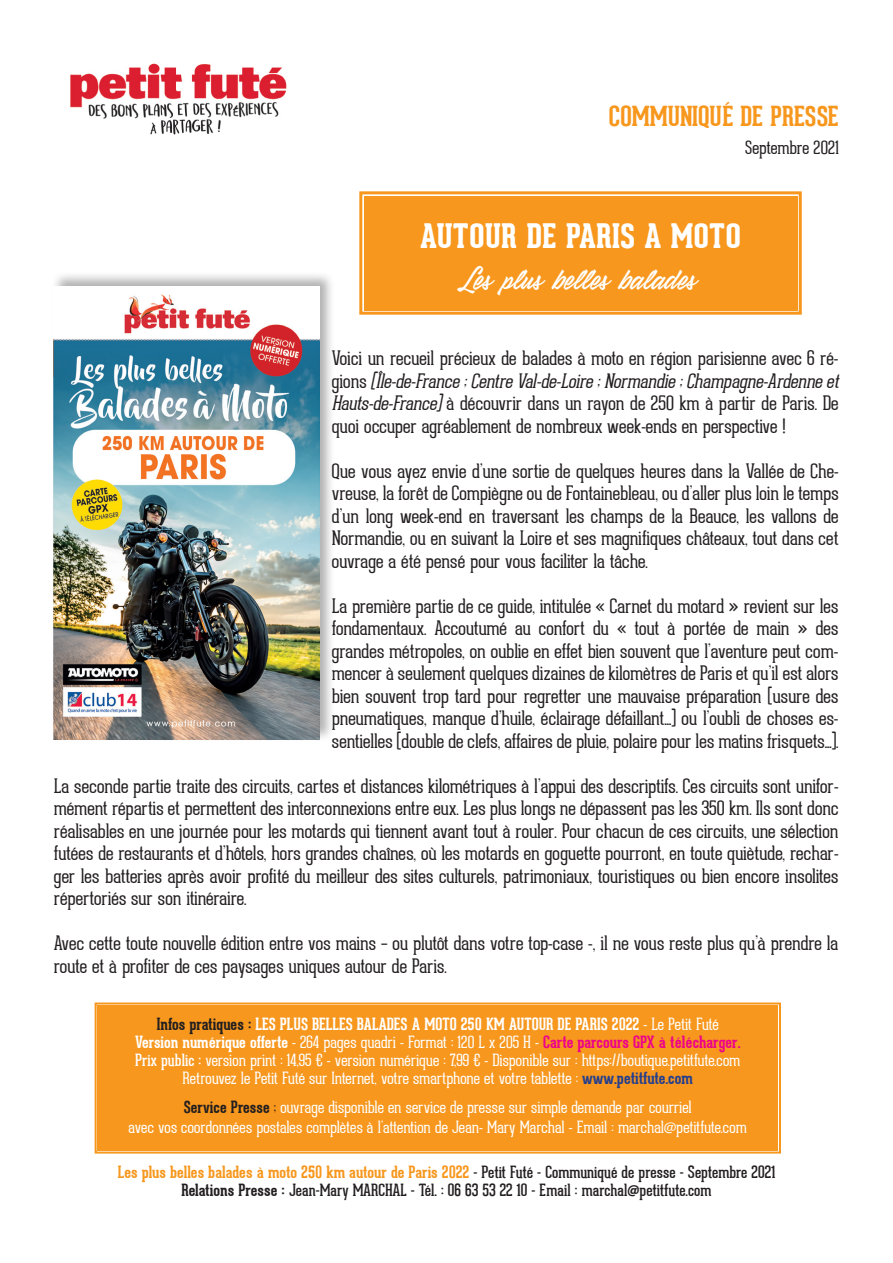
<style>
.page{position:relative;width:893px;height:1263px;background:#fff}
.page>*{position:absolute;margin:0;border:0;box-sizing:border-box;transform-origin:0 0}
.t1{font:33px "Good Hood";color:#fff}
.t2{font:800 33px "Geared Slab";color:#fff}
.t3{font:700 27px "Geared Slab";color:#f7971d}
.t4{font:100 19.5px/22.5px "Geared Slab";letter-spacing:-.005em;color:#231f20;text-align:justify}
.t5{font:100 18px "Geared Slab";letter-spacing:-.005em;color:#231f20}
.t6{font:100 16.5px/18px "Geared Slab";letter-spacing:-.005em;color:#fff;text-align:center}
.t7{font:16.5px/18px "Geared Slab";color:#231f20;text-align:center}
.s1{font-style:italic}
.s2{font-weight:700;color:#231f20}
.s3{font-weight:700}
.s4{font-weight:700;color:#ed028c}
.s5{font-weight:400}
.s6{font-weight:700;color:#253f8e}
.s7{color:#231f20}
.s8{font-weight:700;color:#f7971d}
</style>
<div class="page">
<img style="left:70px;top:63px;width:217px;height:72px">
<div style="left:51px;top:271px;width:284px;height:471px;background:#231f20;opacity:.35"></div>
<img style="left:54px;top:286px;width:265px;height:453px">
<div style="left:94px;top:1002px;width:687px;height:152px;background:#f7971d"></div>
<div style="left:99px;top:1006px;width:678px;height:143px;border:2px solid #f7971d"></div>
<div style="left:359px;top:191px;width:443px;height:124px;background:#f7971d"></div>
<div style="left:365px;top:197px;width:431px;height:112px;border:3px solid #f7971d"></div>
<h2 class="t3" style="left:609px;top:100px;width:231px">COMMUNIQUÉ DE PRESSE</h2>
<p class="t5" style="left:745px;top:137px;width:95px">Septembre 2021</p>
<h1 class="t2" style="left:420px;top:217px;width:323px">AUTOUR DE PARIS A MOTO</h1>
<h1 class="t1" style="left:463px;top:260px;width:237px">Les plus belles balades</h1>
<p class="t4" style="left:332px;top:347px;width:513px;text-align:left">Voici un recueil précieux de balades à moto en région parisienne avec 6 ré&shy;g i o n s <span class="s1">(Île-de-France;CentreVal-de-Loire;Normandie;Champagne-Ardenneet Hauts-de-France)</span>à découvrir dans un rayon de 250 km à partir de Paris. De quoi occuper agréablement de nombreux week-ends en perspective !</p>
<p class="t4" style="left:332px;top:460px;width:508px">Que vous ayez envie d’une sortie de quelques heures dans la Vallée de Che&shy;vreuse, la forêt de Compiègne ou de Fontainebleau, ou d’aller plus loin le temps d’un long week-end en traversant les champs de la Beauce, les vallons de Normandie, ou en suivant la Loire et ses magnifiques châteaux, tout dans cet ouvrage a été pensé pour vous faciliter la tâche.</p>
<p class="t4" style="left:332px;top:595px;width:508px">La première partie de ce guide, intitulée « Carnet du motard » revient sur les fondamentaux. Accoutumé au confort du « tout à portée de main » des grandes métropoles, on oublie en effet bien souvent que l’aventure peut com&shy;mencer à seulement quelques dizaines de kilomètres de Paris et qu’il est alors bien souvent trop tard pour regretter une mauvaise préparation (usure des pneumatiques, manque d’huile, éclairage défaillant…) ou l’oubli de choses es&shy;sentielles (double de clefs, affaires de pluie, polaire pour les matins frisquets…).</p>
<p class="t4" style="left:54px;top:775px;width:786px">La seconde partie traite des circuits, cartes et distances kilométriques à l’appui des descriptifs. Ces circuits sont unifor&shy;mément répartis et permettent des interconnexions entre eux. Les plus longs ne dépassent pas les 350 km. Ils sont donc réalisables en une journée pour les motards qui tiennent avant tout à rouler. Pour chacun de ces circuits, une sélection futées de restaurants et d’hôtels, hors grandes chaînes, où les motards en goguette pourront, en toute quiètude, rechar&shy;ger les batteries après avoir profité du meilleur des sites culturels, patrimoniaux, touristiques ou bien encore insolites répertoriés sur son itinéraire.</p>
<p class="t4" style="left:54px;top:932px;width:786px">Avec cette toute nouvelle édition entre vos mains – ou plutôt dans votre top-case -, il ne vous reste plus qu’à prendre la route et à profiter de ces paysages uniques autour de Paris.</p>
<p class="t6" style="left:135px;top:1015px;width:607px"><span class="s2">Infos pratiques :</span> <span class="s3">LES PLUS BELLES BALADES A MOTO 250 KM AUTOUR DE PARIS 2022</span> - Le Petit Futé <span class="s3">Version numérique offerte</span> - 264 pages quadri - Format : 120 L x 205 H - <span class="s4">Carte parcours GPX à télécharger.<br></span><span class="s5">Prix public :</span> version print : 14,95 € - version numérique : 7,99 € - Disponible sur : https://boutique.petitfute.com Retrouvez le Petit Futé sur Internet, votre smartphone et votre tablette : <span class="s6">www.petitfute.com</span></p>
<p class="t6" style="left:129px;top:1097px;width:620px;line-height:19.8px"><span class="s2">Service Presse</span> <span class="s7">;</span> ouvrage disponible en service de presse sur simple demande par courriel<br>avec vos coordonnées postales complètes à l’attention de Jean- Mary Marchal - Email : marchal@petitfute.com</p>
<p class="t7" style="left:118px;top:1163px;width:659px"><span class="s8">Les plus belles balades à moto 250 km autour de Paris 2022</span> - Petit Futé - Communiqué de presse - Septembre 2021<br><span class="s3">Relations Presse :</span> Jean-Mary MARCHAL - Tél. : 06 63 53 22 10 - Email : marchal@petitfute.com</p>
</div>
